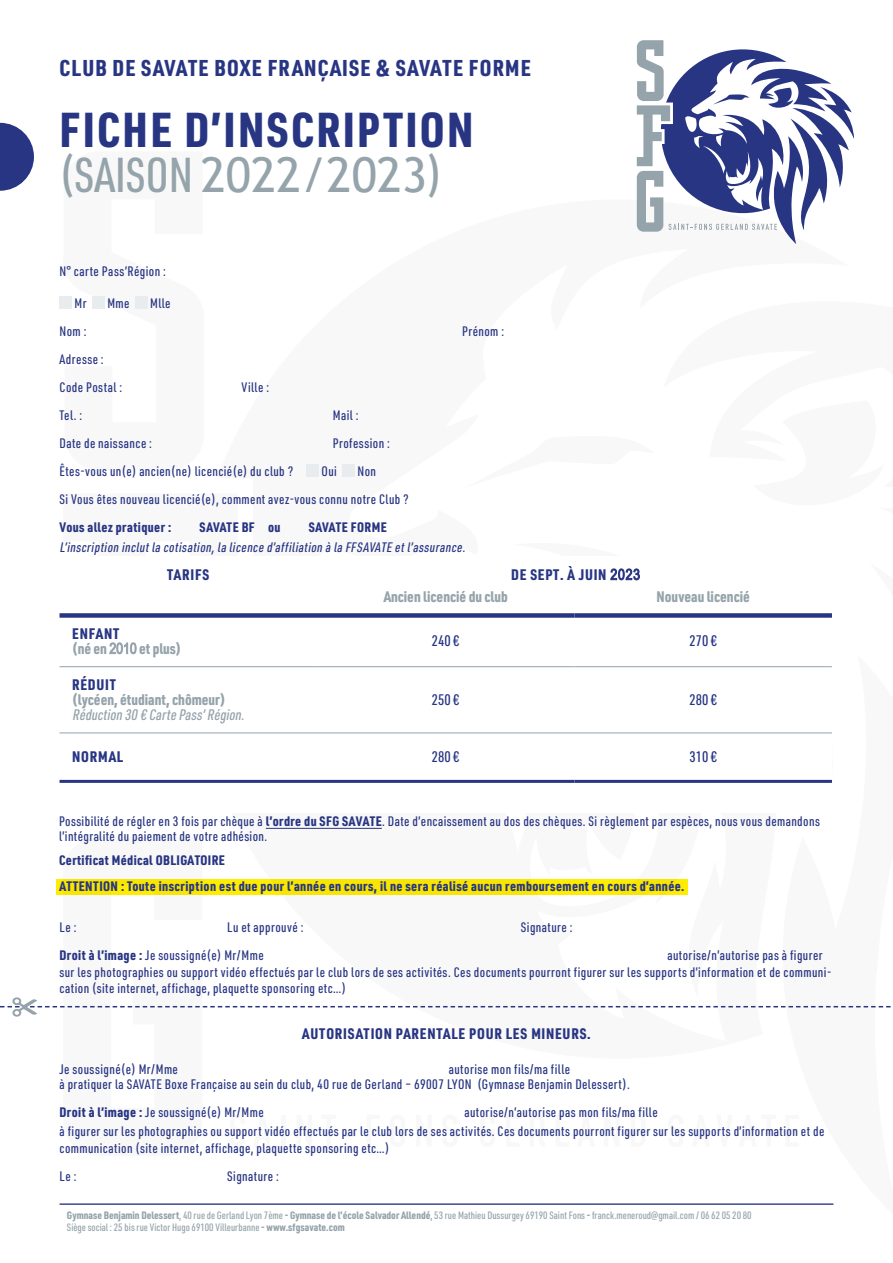
<style>
.page{position:relative;width:893px;height:1263px;background:#fff}
.page>*{position:absolute;margin:0;border:0;box-sizing:border-box;transform-origin:0 0}
.t1{font:900 48px/45px "URWDIN Cond";letter-spacing:.05em;color:#283583}
.t2{font:900 22.5px "URWDIN Cond";letter-spacing:.05em;color:#283583}
.t3{font:900 15px/15px "URWDIN Cond";color:#95a3ab}
.t4{font:900 15px "URWDIN Cond";letter-spacing:.05em;color:#283583}
.t5{font:italic 500 15px "URWDIN Cond";color:#95a3ab}
.t6{font:500 15px "URWDIN Cond";color:#283583}
.t7{font:500 13.5px/16.5px "URWDIN Cond";letter-spacing:.03em;color:#283583}
.t8{font:900 13.5px "URWDIN Cond";letter-spacing:.03em;color:#283583}
.t9{font:italic 500 13.5px/19.5px "URWDIN Cond";color:#283583}
.t10{font:500 10.5px/12px "URWDIN Cond";color:#95a3ab}
.s1{font-weight:500;color:#95a3ab}
.s2{font-family:"Trebuchet MS";font-weight:400;color:#95a3ab}
.s3{font-weight:900;font-style:normal}
.s4{font-family:"Arial Narrow";font-weight:400}
.s5{color:#283583}
.s6{font-weight:900}
</style>
<div class="page">
<svg style="left:636px;top:40px;width:218px;height:204px"></svg>
<hr style="left:60px;top:1203px;width:773px;height:2px;background:#283583">
<svg style="left:0;top:123px;width:34px;height:68px"></svg>
<div style="left:60px;top:296px;width:12px;height:12px;background:#e9ecef"></div>
<div style="left:92px;top:296px;width:12px;height:12px;background:#e9ecef"></div>
<div style="left:135px;top:296px;width:12px;height:12px;background:#e9ecef"></div>
<svg style="left:0;top:464px;width:891px;height:553px"></svg>
<hr style="left:266px;top:828px;width:116px;height:1px;background:#283583">
<p class="t2" style="left:60px;top:52px;width:473px">CLUB DE SAVATE BOXE FRANÇAISE &amp; SAVATE FORME</p>
<p class="t1" style="left:60px;top:105px;width:416px">FICHE D’INSCRIPTION <span class="s1">(SAISON</span> <span class="s2">2022/2023</span><span class="s1">)</span></p>
<p class="t7" style="left:60px;top:263px;width:108px">N° carte Pass’Région :</p>
<p class="t7" style="left:75px;top:295px;width:14px">Mr</p>
<p class="t7" style="left:107px;top:295px;width:24px">Mme</p>
<p class="t7" style="left:150px;top:295px;width:22px">Mlle</p>
<p class="t7" style="left:60px;top:323px;width:28px">Nom :</p>
<p class="t7" style="left:462px;top:323px;width:43px">Prénom :</p>
<p class="t7" style="left:60px;top:351px;width:45px">Adresse :</p>
<p class="t7" style="left:60px;top:379px;width:64px">Code Postal :</p>
<p class="t7" style="left:242px;top:379px;width:29px">Ville :</p>
<p class="t7" style="left:60px;top:407px;width:24px">Tel. :</p>
<p class="t7" style="left:333px;top:407px;width:27px">Mail :</p>
<p class="t7" style="left:60px;top:435px;width:94px">Date de naissance :</p>
<p class="t7" style="left:333px;top:435px;width:59px">Profession :</p>
<p class="t7" style="left:60px;top:463px;width:235px">Êtes-vous un(e) ancien(ne) licencié(e) du club ?</p>
<p class="t7" style="left:322px;top:463px;width:17px">Oui</p>
<p class="t7" style="left:358px;top:463px;width:20px">Non</p>
<p class="t7" style="left:60px;top:491px;width:351px">Si Vous êtes nouveau licencié(e), comment avez-vous connu notre Club ?</p>
<p class="t8" style="left:60px;top:518px;width:113px">Vous allez pratiquer :</p>
<p class="t8" style="left:200px;top:518px;width:82px">SAVATE BF ou</p>
<p class="t9" style="left:60px;top:517px;width:410px;text-indent:249px"><span class="s3">SAVATE FORME<br></span>L’inscription inclutla cotisation,la licence d’affiliation à la FFSAVATE etl’assurance.</p>
<p class="t4" style="left:167px;top:564px;width:43px">TARIFS</p>
<p class="t4" style="left:511px;top:564px;width:130px">DE SEPT. À JUIN <span class="s4">2023</span></p>
<p class="t3" style="left:384px;top:589px;width:126px">Ancien licencié du club</p>
<p class="t3" style="left:657px;top:589px;width:95px">Nouveau licencié</p>
<p class="t3" style="left:72px;top:625px;width:111px"><span class="s5">ENFANT<br></span>(né en <span class="s4">2010</span> et plus)</p>
<p class="t6" style="left:432px;top:631px;width:29px">240 €</p>
<p class="t6" style="left:689px;top:631px;width:29px">270 €</p>
<p class="t3" style="left:72px;top:677px;width:155px"><span class="s5">RÉDUIT<br></span>(lycéen, étudiant, chômeur)</p>
<p class="t5" style="left:72px;top:705px;width:177px">Réduction30 € CartePass’Région.</p>
<p class="t6" style="left:432px;top:690px;width:29px">250 €</p>
<p class="t6" style="left:689px;top:690px;width:29px">280 €</p>
<p class="t4" style="left:72px;top:747px;width:53px">NORMAL</p>
<p class="t6" style="left:432px;top:747px;width:29px">280 €</p>
<p class="t6" style="left:689px;top:747px;width:29px">310 €</p>
<p class="t7" style="left:59px;top:813px;width:762px;line-height:15px">Possibilité de régler en 3 fois par chèque à <span class="s6">l’ordre du SFG SAVATE</span>. Date d’encaissement au dos des chèques. Si règlement par espèces, nous vous demandons l’intégralité du paiement de votre adhésion.</p>
<p class="t8" style="left:59px;top:850px;width:167px">Certificat Médical OBLIGATOIRE</p>
<p class="t8" style="left:60px;top:877px;width:626px">ATTENTION : Toute inscription est due pour l’année en cours, il ne sera réalisé aucun remboursement en cours d’année.</p>
<p class="t7" style="left:60px;top:919px;width:18px">Le :</p>
<p class="t7" style="left:227px;top:919px;width:78px">Lu et approuvé :</p>
<p class="t7" style="left:521px;top:919px;width:53px">Signature :</p>
<p class="t7" style="left:60px;top:947px;width:206px"><span class="s6">Droit à l’image :</span> Je soussigné(e) Mr/Mme</p>
<p class="t7" style="left:60px;top:947px;width:773px;text-indent:608px">autorise/n’autorise pas à figurer sur les photographies ou support vidéo effectués par le club lors de ses activités. Ces documents pourront figurer sur les supports d’information et de communi&shy;cation (site internet, affichage, plaquette sponsoring etc…)</p>
<p class="t4" style="left:302px;top:1024px;width:290px">AUTORISATION PARENTALE POUR LES MINEURS.</p>
<p class="t7" style="left:60px;top:1060px;width:120px">Je soussigné(e) Mr/Mme</p>
<p class="t7" style="left:60px;top:1061px;width:572px;line-height:15px;text-indent:389px">autorise mon fils/ma fille<br>à pratiquer la SAVATE Boxe Française au sein du club, 40 rue de Gerland – 69007 LYON (Gymnase Benjamin Delessert).</p>
<p class="t7" style="left:60px;top:1103px;width:206px"><span class="s6">Droit à l’image :</span> Je soussigné(e) Mr/Mme</p>
<p class="t7" style="left:60px;top:1102px;width:766px;line-height:19.5px;text-indent:405px">autorise/n’autorise pas mon fils/ma fille<br>à figurer sur les photographies ou support vidéo effectués par le club lors de ses activités. Ces documents pourront figurer sur les supports d’information et de</p>
<p class="t7" style="left:60px;top:1139px;width:331px">communication (site internet, affichage, plaquette sponsoring etc…)</p>
<p class="t7" style="left:60px;top:1167px;width:18px">Le :</p>
<p class="t7" style="left:227px;top:1167px;width:53px">Signature :</p>
<p class="t10" style="left:67px;top:1209px;width:686px"><span class="s6">Gymnase Benjamin Delessert</span>, 40 rue de Gerland Lyon 7ème <span class="s6">- Gymnase de l’école Salvador Allendé</span>, 53 rue Mathieu Dussurgey 69190 Saint Fons <span class="s6">-</span> franck.meneroud@gmail.com / 06 62 05 20 80<br>Siège social : 25 bis rue Victor Hugo 69100 Villeurbanne <span class="s6">- www.sfgsavate.com</span></p>
</div>
